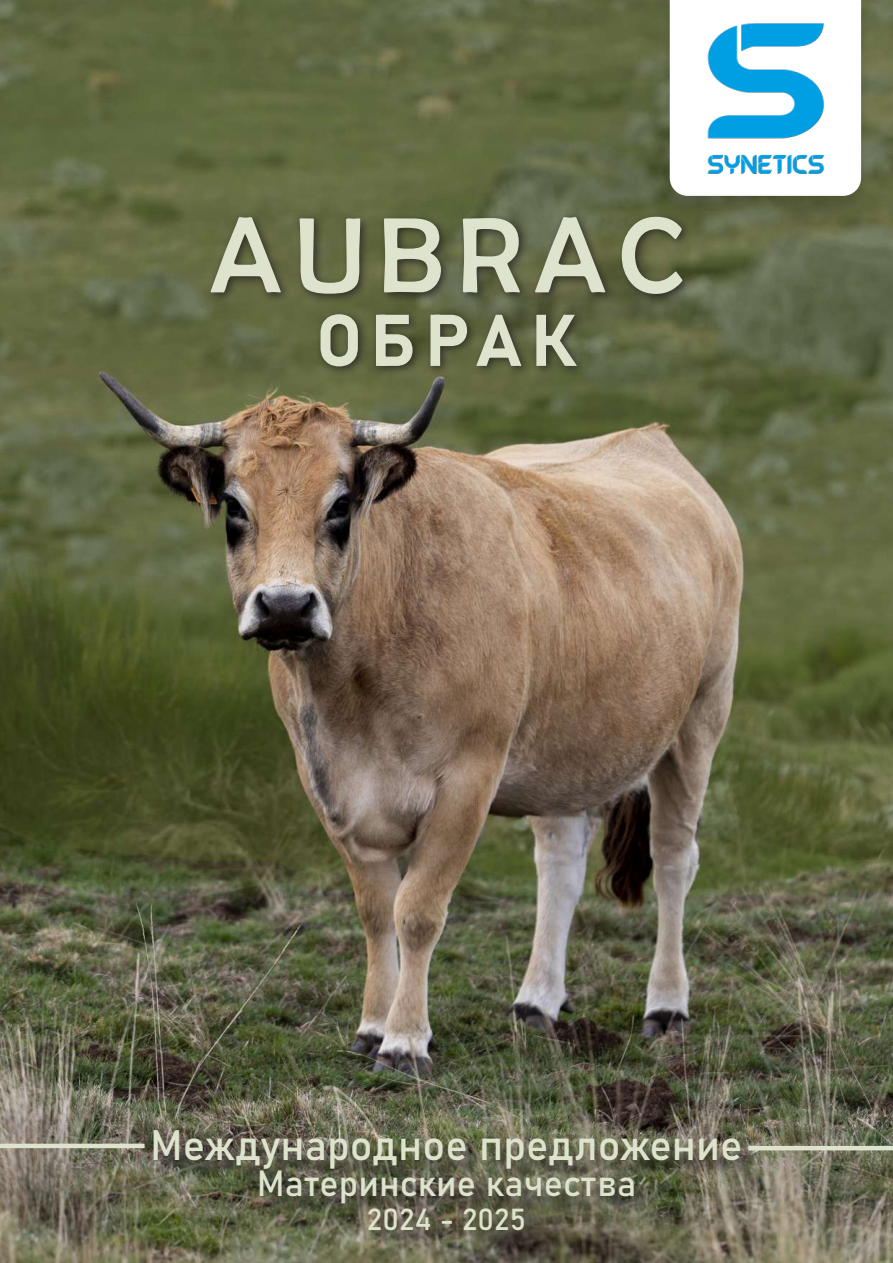
<style>
.page{position:relative;width:893px;height:1263px;background:#fff}
.page>*{position:absolute;margin:0;border:0;box-sizing:border-box;transform-origin:0 0}
.t1{font:108px "Berlin Sans FB";letter-spacing:.12em;color:#dde3cc}
.t2{font:72px "Bahnschrift";letter-spacing:.115em;color:#dde3cc}
.t3{font:42px "Bahnschrift";color:#dde3cc}
.t4{font:36px "Bahnschrift";color:#dde3cc}
.t5{font:30px "Bahnschrift";color:#dde3cc}
</style>
<div class="page">
<img style="left:0;top:0;width:893px;height:1263px">
<div style="left:661px;top:5px;width:208px;height:214px;background:#231f20;opacity:.2"></div>
<svg style="left:670px;top:0;width:191px;height:196px"></svg>
<img style="left:693px;top:9px;width:145px;height:178px">
<div style="left:206px;top:211px;width:487px;height:94px;background:#231f20;opacity:.75"></div>
<div style="left:156px;top:1133px;width:603px;height:89px;background:#231f20;opacity:.75"></div>
<div style="left:372px;top:1211px;width:170px;height:37px;background:#231f20;opacity:.75"></div>
<hr style="left:0;top:1144px;width:145px;height:4px;background:#dde3cc">
<hr style="left:748px;top:1146px;width:145px;height:4px;background:#dde3cc">
<div style="left:315px;top:309px;width:272px;height:68px;background:#231f20;opacity:.75"></div>
<h1 class="t1" style="left:210px;top:196px;width:474px">AUBRAC</h1>
<h2 class="t2" style="left:316px;top:286px;width:263px">ОБРАК</h2>
<p class="t3" style="left:150px;top:1114px;width:594px">Международное предложение</p>
<p class="t4" style="left:257px;top:1156px;width:381px">Материнские качества</p>
<p class="t5" style="left:367px;top:1196px;width:161px">2024 - 2025</p>
</div>
